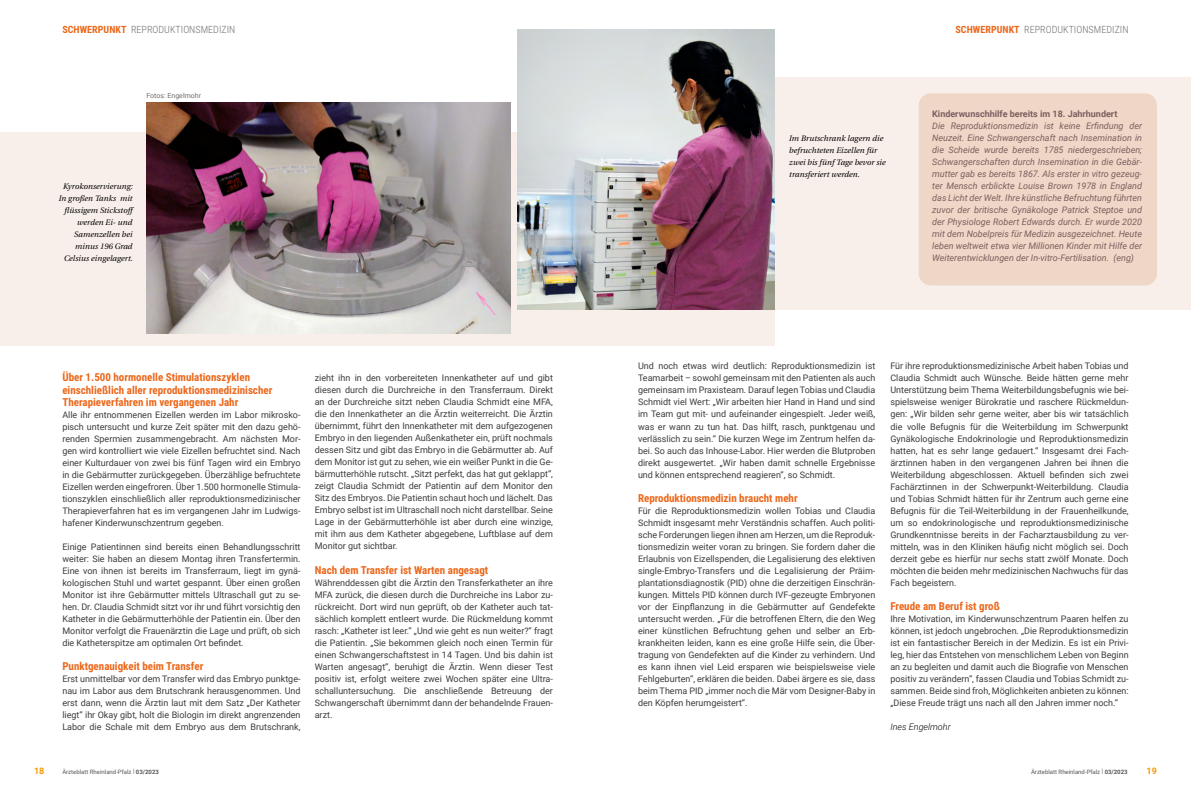
<style>
.page{position:relative;width:1191px;height:794px;background:#fff}
.page>*{position:absolute;margin:0;border:0;box-sizing:border-box;transform-origin:0 0}
.t1{font:700 11px/12px "Roboto Condensed";color:#ec671a}
.t2{font:300 10px "Roboto Condensed";letter-spacing:.005em;color:#706f6f}
.t3{font:9px/12px "Roboto";color:#3c3c3b;text-align:justify}
.t4{font:italic 9px/12px "Roboto";color:#7c5e60;text-align:justify}
.t5{font:700 9px "Roboto";color:#7c5e60}
.t6{font:italic 300 9px "Roboto";color:#000}
.t7{font:700 9px "Roboto";color:#f59c00}
.t8{font:italic 8px/12px "Linguistics Pro";letter-spacing:.005em;color:#000;text-align:right}
.t9{font:7px "Roboto";color:#706f6f}
.t10{font:6px "Roboto";color:#575756}
.s1{font-weight:700;color:#ec671a}
.s2{font-weight:700}
</style>
<div class="page">
<div style="left:518px;top:77px;width:673px;height:232px;background:#f8efea"></div>
<div style="left:0;top:132px;width:775px;height:213px;background:#f8efea"></div>
<div style="left:918px;top:93px;width:239px;height:192px;background:#eed7c6;border-radius:12px"></div>
<img style="left:518px;top:30px;width:257px;height:279px">
<img style="left:146px;top:102px;width:364px;height:231px">
<p class="t2" style="left:62px;top:22px;width:175px"><span class="s1">SCHWERPUNKT</span> REPRODUKTIONSMEDIZIN</p>
<p class="t2" style="left:955px;top:22px;width:175px"><span class="s1">SCHWERPUNKT</span> REPRODUKTIONSMEDIZIN</p>
<p class="t9" style="left:146px;top:91px;width:56px">Fotos: Engelmohr</p>
<p class="t8" style="left:58px;top:180px;width:78px">Kyrokonservierung:<br>In großen Tanks mit flüssigem Stickstoff werden Ei- und<br>Samenzellen bei minus 196 Grad<br>Celsius eingelagert.</p>
<p class="t1" style="left:62px;top:371px;width:211px">Über 1.500 hormonelle Stimulationszyklen einschließlich aller reproduktionsmedizinischer<br>Therapieverfahren im vergangenen Jahr</p>
<p class="t3" style="left:62px;top:408px;width:240px">Alle ihr entnommenen Eizellen werden im Labor mikrosko&shy;pisch untersucht und kurze Zeit später mit den dazu gehö&shy;renden Spermien zusammengebracht. Am nächsten Mor&shy;gen wird kontrolliert wie viele Eizellen befruchtet sind. Nach einer Kulturdauer von zwei bis fünf Tagen wird ein Embryo in die Gebärmutter zurückgegeben. Überzählige befruchtete Eizellen werden eingefroren. Über 1.500 hormonelle Stimula&shy;tionszyklen einschließlich aller reproduktionsmedizinischer Therapieverfahren hat es im vergangenen Jahr im Ludwigs&shy;hafener Kinderwunschzentrum gegeben.</p>
<p class="t3" style="left:62px;top:540px;width:240px">Einige Patientinnen sind bereits einen Behandlungsschritt weiter: Sie haben an diesem Montag ihren Transfertermin.<br>Eine von ihnen ist bereits im Transferraum, liegt im gynä&shy;kologischen Stuhl und wartet gespannt. Über einen großen Monitor ist ihre Gebärmutter mittels Ultraschall gut zu se&shy;hen. Dr. Claudia Schmidt sitzt vor ihr und führt vorsichtig den Katheter in die Gebärmutterhöhle der Patientin ein. Über den Monitor verfolgt die Frauenärztin die Lage und prüft, ob sich die Katheterspitze am optimalen Ort befindet.</p>
<p class="t1" style="left:62px;top:659px;width:142px">Punktgenauigkeit beim Transfer</p>
<p class="t3" style="left:62px;top:672px;width:240px">Erst unmittelbar vor dem Transfer wird das Embryo punktge&shy;nau im Labor aus dem Brutschrank herausgenommen. Und erst dann, wenn die Ärztin laut mit dem Satz „Der Katheter liegt“ ihr Okay gibt, holt die Biologin im direkt angrenzenden Labor die Schale mit dem Embryo aus dem Brutschrank,</p>
<p class="t3" style="left:315px;top:372px;width:240px">zieht ihn in den vorbereiteten Innenkatheter auf und gibt diesen durch die Durchreiche in den Transferraum. Direkt an der Durchreiche sitzt neben Claudia Schmidt eine MFA, die den Innenkatheter an die Ärztin weiterreicht. Die Ärztin übernimmt, führt den Innenkatheter mit dem aufgezogenen Embryo in den liegenden Außenkatheter ein, prüft nochmals dessen Sitz und gibt das Embryo in die Gebärmutter ab. Auf dem Monitor ist gut zu sehen, wie ein weißer Punkt in die Ge&shy;bärmutterhöhle rutscht. „Sitzt perfekt, das hat gut geklappt“, zeigt Claudia Schmidt der Patientin auf dem Monitor den Sitz des Embryos. Die Patientin schaut hoch und lächelt. Das Embryo selbst ist im Ultraschall noch nicht darstellbar. Seine Lage in der Gebärmutterhöhle ist aber durch eine winzige, mit ihm aus dem Katheter abgegebene, Luftblase auf dem Monitor gut sichtbar.</p>
<p class="t1" style="left:315px;top:563px;width:175px">Nach dem Transfer ist Warten angesagt</p>
<p class="t3" style="left:315px;top:576px;width:240px">Währenddessen gibt die Ärztin den Transferkatheter an ihre MFA zurück, die diesen durch die Durchreiche ins Labor zu&shy;rückreicht. Dort wird nun geprüft, ob der Katheter auch tat&shy;sächlich komplett entleert wurde. Die Rückmeldung kommt rasch: „Katheter ist leer.“ „Und wie geht es nun weiter?“ fragt die Patientin. „Sie bekommen gleich noch einen Termin für einen Schwangerschaftstest in 14 Tagen. Und bis dahin ist Warten angesagt“, beruhigt die Ärztin. Wenn dieser Test positiv ist, erfolgt weitere zwei Wochen später eine Ultra&shy;schalluntersuchung. Die anschließende Betreuung der Schwangerschaft übernimmt dann der behandelnde Frauen&shy;arzt.</p>
<p class="t8" style="left:789px;top:132px;width:98px;text-align:left">Im Brutschrank lagern die befruchteten Eizellen für zwei bis fünf Tage bevor sie transferiert werden.</p>
<p class="t5" style="left:932px;top:108px;width:187px">Kinderwunschhilfe bereits im 18. Jahrhundert</p>
<p class="t4" style="left:932px;top:120px;width:211px">Die Reproduktionsmedizin ist keine Erfindung der Neuzeit. Eine Schwangerschaft nach Insemination in die Scheide wurde bereits 1785 niedergeschrieben; Schwangerschaften durch Insemination in die Gebär&shy;mutter gab es bereits 1867. Als erster in vitro gezeug&shy;ter Mensch erblickte Louise Brown 1978 in England das Licht der Welt. Ihre künstliche Befruchtung führten zuvor der britische Gynäkologe Patrick Steptoe und der Physiologe Robert Edwards durch. Er wurde 2020 mit dem Nobelpreis für Medizin ausgezeichnet. Heute leben weltweit etwa vier Millionen Kinder mit Hilfe der Weiterentwicklungen der In-vitro-Fertilisation. (eng)</p>
<p class="t3" style="left:638px;top:360px;width:239px">Und noch etwas wird deutlich: Reproduktionsmedizin ist Teamarbeit – sowohl gemeinsam mit den Patienten als auch gemeinsam im Praxisteam. Darauf legen Tobias und Claudia Schmidt viel Wert: „Wir arbeiten hier Hand in Hand und sind im Team gut mit- und aufeinander eingespielt. Jeder weiß, was er wann zu tun hat. Das hilft, rasch, punktgenau und verlässlich zu sein.“ Die kurzen Wege im Zentrum helfen da&shy;bei. So auch das Inhouse-Labor. Hier werden die Blutproben direkt ausgewertet. „Wir haben damit schnelle Ergebnisse und können entsprechend reagieren“, so Schmidt.</p>
<p class="t1" style="left:638px;top:491px;width:161px">Reproduktionsmedizin braucht mehr</p>
<p class="t3" style="left:638px;top:504px;width:239px">Für die Reproduktionsmedizin wollen Tobias und Claudia Schmidt insgesamt mehr Verständnis schaffen. Auch politi&shy;sche Forderungen liegen ihnen am Herzen, um die Reproduk&shy;tionsmedizin weiter voran zu bringen. Sie fordern daher die Erlaubnis von Eizellspenden, die Legalisierung des elektiven single-Embryo-Transfers und die Legalisierung der Präim&shy;plantationsdiagnostik (PID) ohne die derzeitigen Einschrän&shy;kungen. Mittels PID können durch IVF-gezeugte Embryonen vor der Einpflanzung in die Gebärmutter auf Gendefekte untersucht werden. „Für die betroffenen Eltern, die den Weg einer künstlichen Befruchtung gehen und selber an Erb&shy;krankheiten leiden, kann es eine große Hilfe sein, die Über&shy;tragung von Gendefekten auf die Kinder zu verhindern. Und es kann ihnen viel Leid ersparen wie beispielsweise viele Fehlgeburten“, erklären die beiden. Dabei ärgere es sie, dass beim Thema PID „immer noch die Mär vom Designer-Baby in den Köpfen herumgeistert“.</p>
<p class="t3" style="left:890px;top:360px;width:240px">Für ihre reproduktionsmedizinische Arbeit haben Tobias und Claudia Schmidt auch Wünsche. Beide hätten gerne mehr Unterstützung beim Thema Weiterbildungsbefugnis wie bei&shy;spielsweise weniger Bürokratie und raschere Rückmeldun&shy;gen: „Wir bilden sehr gerne weiter, aber bis wir tatsächlich die volle Befugnis für die Weiterbildung im Schwerpunkt Gynäkologische Endokrinologie und Reproduktionsmedizin hatten, hat es sehr lange gedauert.“ Insgesamt drei Fach&shy;ärztinnen haben in den vergangenen Jahren bei ihnen die Weiterbildung abgeschlossen. Aktuell befinden sich zwei Fachärztinnen in der Schwerpunkt-Weiterbildung. Claudia und Tobias Schmidt hätten für ihr Zentrum auch gerne eine Befugnis für die Teil-Weiterbildung in der Frauenheilkunde, um so endokrinologische und reproduktionsmedizinische Grundkenntnisse bereits in der Facharztausbildung zu ver&shy;mitteln, was in den Kliniken häufig nicht möglich sei. Doch derzeit gebe es hierfür nur sechs statt zwölf Monate. Doch möchten die beiden mehr medizinischen Nachwuchs für das Fach begeistern.</p>
<p class="t1" style="left:890px;top:599px;width:111px">Freude am Beruf ist groß</p>
<p class="t3" style="left:890px;top:612px;width:240px">Ihre Motivation, im Kinderwunschzentrum Paaren helfen zu können, ist jedoch ungebrochen. „Die Reproduktionsmedizin ist ein fantastischer Bereich in der Medizin. Es ist ein Privi&shy;leg, hier das Entstehen von menschlichem Leben von Beginn an zu begleiten und damit auch die Biografie von Menschen positiv zu verändern“, fassen Claudia und Tobias Schmidt zu&shy;sammen. Beide sind froh, Möglichkeiten anbieten zu können: „Diese Freude trägt uns nach all den Jahren immer noch.“</p>
<p class="t6" style="left:890px;top:720px;width:62px">Ines Engelmohr</p>
<p class="t7" style="left:34px;top:764px;width:12px">18</p>
<p class="t10" style="left:62px;top:767px;width:98px">Ärzteblatt Rheinland-Pfalz | <span class="s2">03/2023</span></p>
<p class="t10" style="left:1031px;top:767px;width:98px">Ärzteblatt Rheinland-Pfalz | <span class="s2">03/2023</span></p>
<p class="t7" style="left:1146px;top:764px;width:12px">19</p>
</div>
